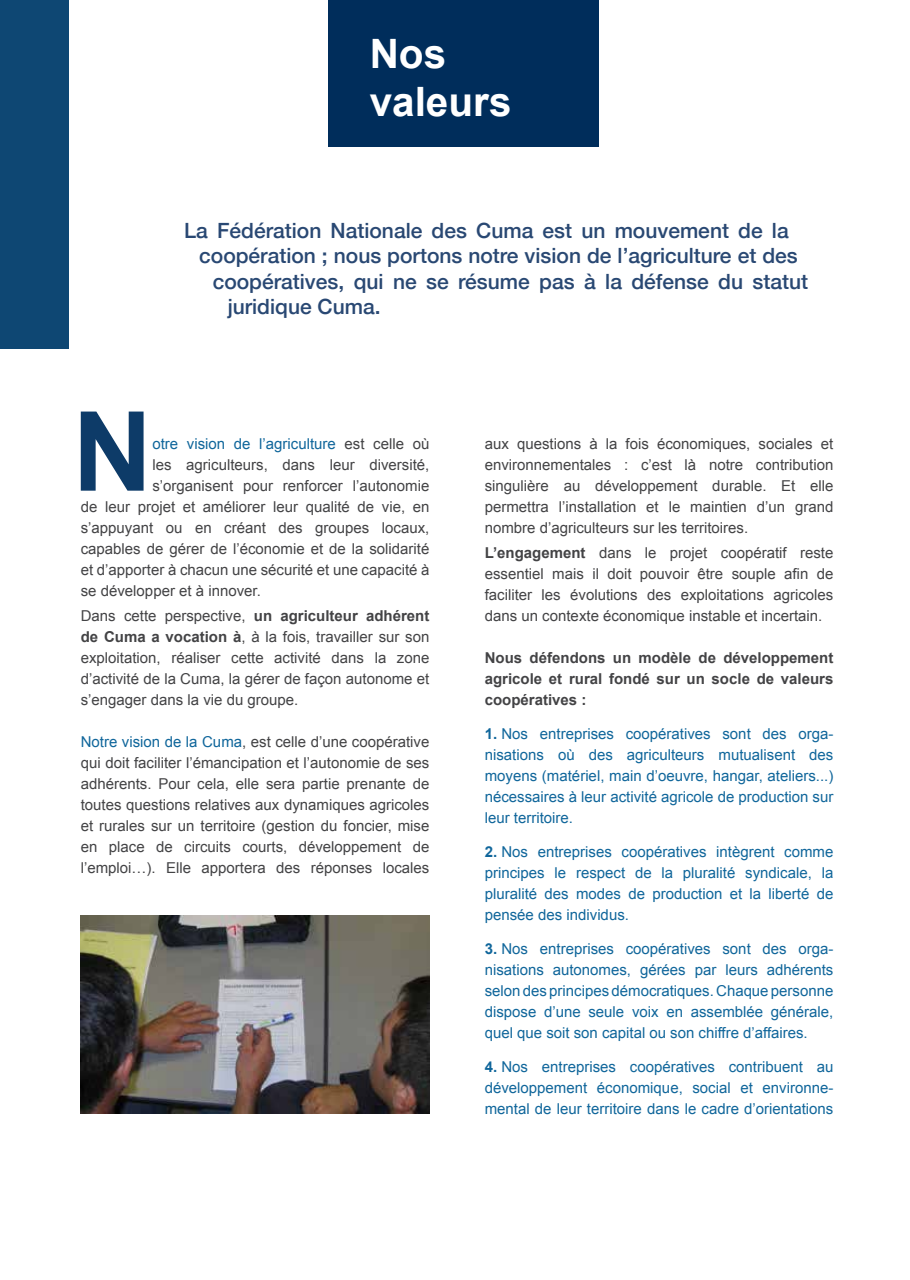
<style>
.page{position:relative;width:910px;height:1280px;background:#fff}
.page>*{position:absolute;margin:0;border:0;box-sizing:border-box;transform-origin:0 0}
.t1{font:700 110.55px "Arial";color:#0d3b68}
.t2{font:700 40.5px/48.3px "Arial";color:#fff}
.t3{font:500 21px "Helvetica Neue";color:#294873}
.t4{font:15px/21px "Arial";color:#434345;text-align:justify}
.t5{font:15px/21px "Arial";color:#10669b;text-align:justify}
.t6{font:700 15px/21px "Arial";color:#434345;text-align:justify}
.s1{color:#434345}
.s2{font-weight:700}
.s3{color:#10669b}
</style>
<div class="page">
<img style="left:81px;top:915px;width:348px;height:198px">
<div style="left:329px;top:0;width:270px;height:146px;background:#002d5b"></div>
<div style="left:0;top:0;width:68px;height:349px;background:#0e4773"></div>
<h2 class="t2" style="left:370px;top:30px;width:143px">Nos valeurs</h2>
<h3 class="t3" style="left:184px;top:213px;width:606px">La Fédération Nationale des Cuma est un mouvement de la</h3>
<h3 class="t3" style="left:199px;top:239px;width:600px">coopération ; nous portons notre vision de l’agriculture et des</h3>
<h3 class="t3" style="left:213px;top:264px;width:597px">coopératives, qui ne se résume pas à la défense du statut</h3>
<h3 class="t3" style="left:228px;top:290px;width:154px">juridique Cuma.</h3>
<h1 class="t1" style="left:73px;top:378px;width:81px">N</h1>
<p class="t5" style="left:152px;top:433px;width:279px">otre vision de l’agriculture <span class="s1">est celle où</span></p>
<p class="t4" style="left:152px;top:454px;width:279px">les agriculteurs, dans leur diversité,</p>
<p class="t4" style="left:152px;top:475px;width:279px">s’organisent pour renforcer l’autonomie</p>
<p class="t4" style="left:81px;top:496px;width:350px">de leur projet et améliorer leur qualité de vie, en</p>
<p class="t4" style="left:81px;top:517px;width:350px">s’appuyant ou en créant des groupes locaux,</p>
<p class="t4" style="left:81px;top:538px;width:350px">capables de gérer de l’économie et de la solidarité</p>
<p class="t4" style="left:81px;top:559px;width:350px">et d’apporter à chacun une sécurité et une capacité à</p>
<p class="t4" style="left:81px;top:580px;width:182px">se développer et à innover.</p>
<p class="t4" style="left:81px;top:605px;width:350px">Dans cette perspective, <span class="s2">un agriculteur adhérent de Cuma a vocation à</span>, à la fois, travailler sur son exploitation, réaliser cette activité dans la zone d’activité de la Cuma, la gérer de façon autonome et s’engager dans la vie du groupe.</p>
<p class="t4" style="left:81px;top:732px;width:350px"><span class="s3">Notre vision de la Cuma</span>, est celle d’une coopérative qui doit faciliter l’émancipation et l’autonomie de ses adhérents. Pour cela, elle sera partie prenante de toutes questions relatives aux dynamiques agricoles et rurales sur un territoire (gestion du foncier, mise en place de circuits courts, développement de l’emploi…). Elle apportera des réponses locales</p>
<p class="t4" style="left:485px;top:433px;width:350px">aux questions à la fois économiques, sociales et environnementales : c’est là notre contribution singulière au développement durable. Et elle permettra l’installation et le maintien d’un grand nombre d’agriculteurs sur les territoires.</p>
<p class="t4" style="left:485px;top:543px;width:350px"><span class="s2">L’engagement</span> dans le projet coopératif reste essentiel mais il doit pouvoir être souple afin de faciliter les évolutions des exploitations agricoles dans un contexte économique instable et incertain.</p>
<p class="t6" style="left:485px;top:648px;width:350px">Nous défendons un modèle de développement agricole et rural fondé sur un socle de valeurs coopératives :</p>
<p class="t5" style="left:485px;top:724px;width:350px"><span class="s2">1.</span> Nos entreprises coopératives sont des orga&shy;nisations où des agriculteurs mutualisent des moyens (matériel, main d’oeuvre, hangar, ateliers...) nécessaires à leur activité agricole de production sur leur territoire.</p>
<p class="t5" style="left:485px;top:841px;width:350px"><span class="s2">2.</span> Nos entreprises coopératives intègrent comme principes le respect de la pluralité syndicale, la pluralité des modes de production et la liberté de pensée des individus.</p>
<p class="t5" style="left:485px;top:938px;width:350px"><span class="s2">3.</span> Nos entreprises coopératives sont des orga&shy;nisations autonomes, gérées par leurs adhérents selon des principes démocratiques. Chaque personne dispose d’une seule voix en assemblée générale, quel que soit son capital ou son chiffre d’affaires.</p>
<p class="t5" style="left:485px;top:1056px;width:350px"><span class="s2">4.</span> Nos entreprises coopératives contribuent au développement économique, social et environne&shy;mental de leur territoire dans le cadre d’orientations</p>
</div>
